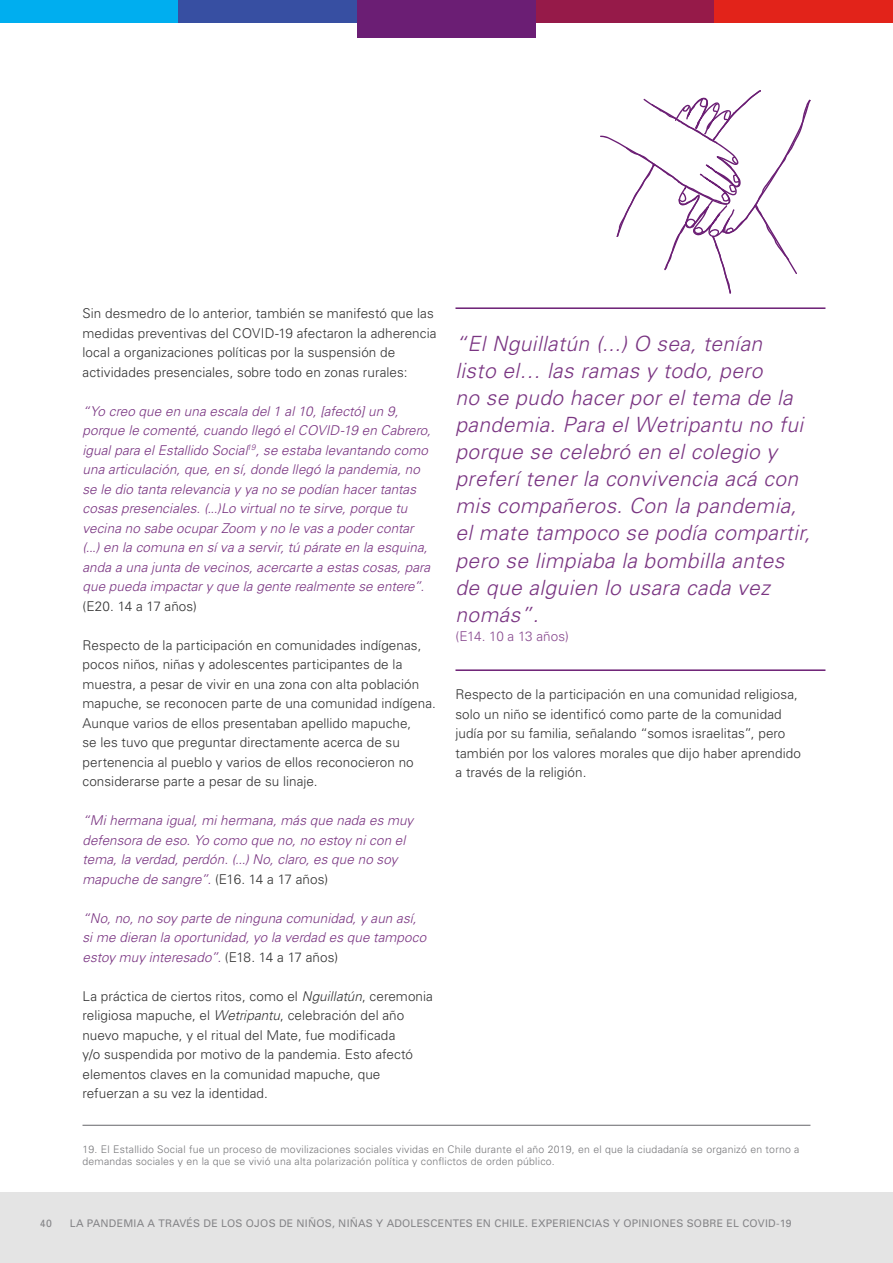
<style>
.page{position:relative;width:893px;height:1263px;background:#fff}
.page>*{position:absolute;margin:0;border:0;box-sizing:border-box;transform-origin:0 0}
.t1{font:italic 300 21px/27px "Univers";letter-spacing:.02em;color:#7a3582}
.t2{font:300 13.5px/19.5px "Univers";letter-spacing:.005em;color:#333}
.t3{font:italic 300 13.5px/19.5px "Univers";letter-spacing:.005em;color:#7a3582}
.t4{font:300 13.5px "Univers";letter-spacing:-.03em;color:#894b90}
.t5{font:300 10.5px/12.6px "Univers";letter-spacing:.02em;color:#77777a}
.t6{font:10.5px "Univers";letter-spacing:.02em;color:#858588}
.s1{font-style:normal;color:#333}
.s2{font-style:italic}
</style>
<div class="page">
<div style="left:0;top:1192px;width:893px;height:71px;background:#e4e4e4"></div>
<div style="left:0;top:0;width:179px;height:22px;background:#00aeef"></div>
<div style="left:179px;top:0;width:178px;height:22px;background:#374fa2"></div>
<div style="left:357px;top:0;width:179px;height:38px;background:#6b1e74"></div>
<div style="left:536px;top:0;width:178px;height:22px;background:#961a49"></div>
<div style="left:714px;top:0;width:179px;height:22px;background:#e2231a"></div>
<hr style="left:82px;top:1125px;width:728px;height:1px;background:#77777a">
<svg style="left:600px;top:90px;width:211px;height:204px"></svg>
<hr style="left:455px;top:307px;width:370px;height:2px;background:#6b1e74">
<hr style="left:455px;top:669px;width:370px;height:2px;background:#6b1e74">
<p class="t2" style="left:82px;top:303px;width:355px">Sin desmedro de lo anterior, también se manifestó que las medidas preventivas del COVID-19 afectaron la adherencia local a organizaciones políticas por la suspensión de actividades presenciales, sobre todo en zonas rurales:</p>
<p class="t3" style="left:82px;top:401px;width:350px">“Yo creo que en una escala del 1 al 10, [afectó] un 9, porque le comenté, cuando llegó el COVID-19 en Cabrero, igual para el Estallido Social<sup>19</sup>, se estaba levantando como una articulación, que, en sí, donde llegó la pandemia, no se le dio tanta relevancia y ya no se podían hacer tantas cosas presenciales. (...)Lo virtual no te sirve, porque tu vecina no sabe ocupar Zoom y no le vas a poder contar (...) en la comuna en sí va a servir, tú párate en la esquina, anda a una junta de vecinos, acercarte a estas cosas, para que pueda impactar y que la gente realmente se entere”.</p>
<p class="t2" style="left:83px;top:596px;width:116px">(E20. 14 a 17 años)</p>
<p class="t2" style="left:83px;top:635px;width:355px">Respecto de la participación en comunidades indígenas, pocos niños, niñas y adolescentes participantes de la muestra, a pesar de vivir en una zona con alta población mapuche, se reconocen parte de una comunidad indígena.<br>Aunque varios de ellos presentaban apellido mapuche,<br>se les tuvo que preguntar directamente acerca de su pertenencia al pueblo y varios de ellos reconocieron no considerarse parte a pesar de su linaje.</p>
<p class="t3" style="left:83px;top:810px;width:332px">“Mi hermana igual, mi hermana, más que nada es muy defensora de eso. Yo como que no, no estoy ni con el tema, la verdad, perdón. (...) No, claro, es que no soy mapuche de sangre”. <span class="s1">(E16. 14 a 17 años)</span></p>
<p class="t3" style="left:83px;top:908px;width:345px">“No, no, no soy parte de ninguna comunidad, y aun así, si me dieran la oportunidad, yo la verdad es que tampoco estoy muy interesado”. <span class="s1">(E18. 14 a 17 años)</span></p>
<p class="t2" style="left:83px;top:986px;width:352px">La práctica de ciertos ritos, como el <span class="s2">Nguillatún</span>, ceremonia religiosa mapuche, el <span class="s2">Wetripantu</span>, celebración del año nuevo mapuche, y el ritual del Mate, fue modificada<br>y/o suspendida por motivo de la pandemia. Esto afectó elementos claves en la comunidad mapuche, que refuerzan a su vez la identidad.</p>
<p class="t1" style="left:455px;top:330px;width:356px">“El Nguillatún (...) O sea, tenían<br>listo el… las ramas y todo, pero<br>no se pudo hacer por el tema de la pandemia. Para el Wetripantu no fui porque se celebró en el colegio y preferí tener la convivencia acá con mis compañeros. Con la pandemia, el mate tampoco se podía compartir, pero se limpiaba la bombilla antes de que alguien lo usara cada vez nomás”.</p>
<p class="t4" style="left:455px;top:628px;width:115px">(E14. 10 a 13 años)</p>
<p class="t2" style="left:455px;top:684px;width:347px">Respecto de la participación en una comunidad religiosa, solo un niño se identificó como parte de la comunidad judía por su familia, señalando “somos israelitas”, pero también por los valores morales que dijo haber aprendido a través de la religión.</p>
<p class="t5" style="left:82px;top:1142px;width:718px">19. El Estallido Social fue un proceso de movilizaciones sociales vividas en Chile durante el año 2019, en el que la ciudadanía se organizó en torno a demandas sociales y en la que se vivió una alta polarización política y conflictos de orden público.</p>
<p class="t6" style="left:40px;top:1217px;width:13px">40</p>
<p class="t6" style="left:70px;top:1217px;width:723px">LA PANDEMIA A TRAVÉS DE LOS OJOS DE NIÑOS, NIÑAS Y ADOLESCENTES EN CHILE. EXPERIENCIAS Y OPINIONES SOBRE EL COVID-19</p>
</div>
